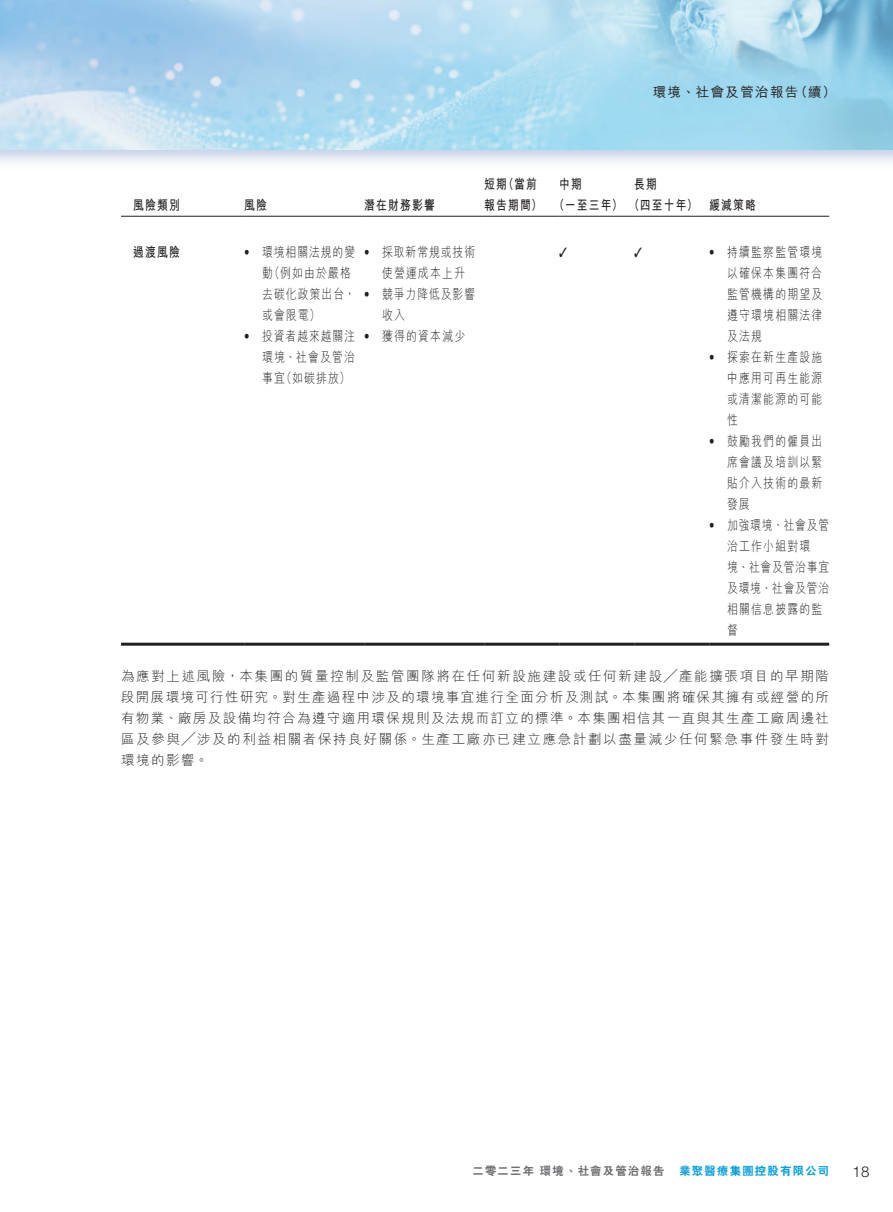
<style>
.page{position:relative;width:893px;height:1212px;background:#fff}
.page>*{position:absolute;margin:0;border:0;box-sizing:border-box;transform-origin:0 0}
.t1{font:300 15px "Helvetica Neue LT Std";color:#231f20}
._01_Body_Text{font:300 13.5px/21px "M Hei HK";letter-spacing:.115em;color:#231f20;text-align:justify}
._01_Body_Text-2{font:300 13.5px/21px "M Hei HK";letter-spacing:.115em;color:#231f20;scale:.8 1}
._01_Body_Text-3{font:700 13.5px/21px "M Hei HK";letter-spacing:.115em;color:#231f20;scale:.8 1}
._01_Body_Text-4{font:300 13.5px "M Hei HK";letter-spacing:.085em;color:#231f20;scale:.8 1}
.t2{font:500 13.5px "M Hei HK";letter-spacing:.1em;color:#231f20}
._01_Body_Text-5{font:300 13.5px "Helvetica Neue LT Std";color:#231f20;scale:.8 1}
._01_Body_Text-6{font:300 13.5px "M Hei HK";letter-spacing:.07em;color:#231f20;scale:.8 1}
._15_Table_Stub{font:700 13.5px "M Hei HK";letter-spacing:.115em;color:#231f20;scale:.8 1}
.t3{font:800 11.25px "C Hei 2 HK";letter-spacing:.12em;color:#6c6d70}
.t4{font:800 11.25px "C Hei 2 HK";letter-spacing:.12em;color:#069edb}
</style>
<div class="page">
<div style="left:0;top:0;width:893px;height:170px;background:#708fc9;opacity:.5"></div>
<img style="left:0;top:0;width:893px;height:150px">
<hr style="left:121px;top:216px;width:123px;height:1px;background:#231f20">
<hr style="left:244px;top:216px;width:120px;height:1px;background:#231f20">
<hr style="left:364px;top:216px;width:120px;height:1px;background:#231f20">
<hr style="left:484px;top:216px;width:75px;height:1px;background:#231f20">
<hr style="left:559px;top:216px;width:75px;height:1px;background:#231f20">
<hr style="left:634px;top:216px;width:75px;height:1px;background:#231f20">
<hr style="left:709px;top:216px;width:120px;height:1px;background:#231f20">
<hr style="left:121px;top:643px;width:123px;height:3px;background:#231f20">
<hr style="left:244px;top:643px;width:120px;height:3px;background:#231f20">
<hr style="left:364px;top:643px;width:120px;height:3px;background:#231f20">
<hr style="left:484px;top:643px;width:75px;height:3px;background:#231f20">
<hr style="left:559px;top:643px;width:75px;height:3px;background:#231f20">
<hr style="left:634px;top:643px;width:75px;height:3px;background:#231f20">
<hr style="left:709px;top:643px;width:120px;height:3px;background:#231f20">
<p class="_15_Table_Stub" style="left:133px;top:196px;width:60px">風險類別</p>
<p class="_15_Table_Stub" style="left:133px;top:242px;width:60px">過渡風險</p>
<p class="t2" style="left:653px;top:82px;width:147px">環境、社會及管治報告</p>
<p class="t2" style="left:794px;top:82px;width:43px">（續(</p>
<p class="_01_Body_Text-3" style="left:244px;top:194px;width:30px">風險</p>
<p class="_01_Body_Text-3" style="left:364px;top:194px;width:90px">潛在財務影響</p>
<p class="_01_Body_Text-3" style="left:503px;top:173px;width:44px">（當前</p>
<p class="_01_Body_Text-3" style="left:484px;top:173px;width:74px">短期<br>報告期間(</p>
<p class="_01_Body_Text-3" style="left:554px;top:173px;width:87px;text-indent:5px">中期<br>（一至三年(</p>
<p class="_01_Body_Text-3" style="left:634px;top:173px;width:30px">長期</p>
<p class="_01_Body_Text-3" style="left:629px;top:194px;width:87px">（四至十年）</p>
<p class="_01_Body_Text-3" style="left:709px;top:194px;width:60px">緩減策略</p>
<p class="_01_Body_Text-5" style="left:244px;top:244px;width:8px">•</p>
<p class="_01_Body_Text-4" style="left:262px;top:242px;width:118px">環境相關法規的變</p>
<p class="_01_Body_Text-5" style="left:364px;top:244px;width:8px">•</p>
<p class="_01_Body_Text-4" style="left:382px;top:242px;width:118px">採取新常規或技術</p>
<p class="_01_Body_Text-5" style="left:709px;top:244px;width:8px">•</p>
<p class="_01_Body_Text-2" style="left:727px;top:241px;width:120px">持續監察監管環境</p>
<p class="_01_Body_Text-5" style="left:244px;top:328px;width:8px">•</p>
<p class="_01_Body_Text-2" style="left:262px;top:262px;width:118px">（動 例如由於嚴格去碳化政策出台，或會限電(</p>
<p class="_01_Body_Text-4" style="left:262px;top:326px;width:118px">投資者越來越關注</p>
<p class="_01_Body_Text-2" style="left:281px;top:346px;width:94px;text-indent:-19px">環境、社會及管治（如碳排放(</p>
<p class="_01_Body_Text-2" style="left:262px;top:367px;width:30px">事宜</p>
<p class="_01_Body_Text-5" style="left:364px;top:286px;width:8px">•</p>
<p class="_01_Body_Text-5" style="left:364px;top:328px;width:8px">•</p>
<p class="_01_Body_Text-2" style="left:382px;top:262px;width:105px">使營運成本上升</p>
<p class="_01_Body_Text-4" style="left:382px;top:284px;width:118px">競爭力降低及影響</p>
<p class="_01_Body_Text-2" style="left:382px;top:304px;width:30px">收入</p>
<p class="_01_Body_Text-2" style="left:382px;top:325px;width:105px">獲得的資本減少</p>
<p class="_01_Body_Text-5" style="left:709px;top:349px;width:8px">•</p>
<p class="_01_Body_Text-5" style="left:709px;top:433px;width:8px">•</p>
<p class="_01_Body_Text-2" style="left:727px;top:262px;width:120px;text-align:justify">以確保本集團符合監管機構的期望及遵守環境相關法律及法規</p>
<p class="_01_Body_Text-2" style="left:727px;top:346px;width:120px">探索在新生產設施</p>
<p class="_01_Body_Text-2" style="left:727px;top:367px;width:120px;text-align:justify">中應用可再生能源或清潔能源的可能性</p>
<p class="_01_Body_Text-2" style="left:727px;top:430px;width:120px">鼓勵我們的僱員出</p>
<p class="_01_Body_Text-5" style="left:709px;top:517px;width:8px">•</p>
<p class="_01_Body_Text-2" style="left:727px;top:451px;width:120px;text-align:justify">席會議及培訓以緊貼介入技術的最新發展</p>
<p class="_01_Body_Text-6" style="left:727px;top:515px;width:129px">加強環境、社會及管</p>
<p class="_01_Body_Text-2" style="left:727px;top:535px;width:129px">治工作小組對環<br>境、社會及管治事宜及環境、社會及管治相關信息披露的監督</p>
<p class="_01_Body_Text" style="left:121px;top:665px;width:709px">為應對上述風險，本集團的質量控制及監管團隊將在任何新設施建設或任何新建設╱產能擴張項目的早期階段開展環境可行性研究。對生產過程中涉及的環境事宜進行全面分析及測試。本集團將確保其擁有或經營的所有物業、廠房及設備均符合為遵守適用環保規則及法規而訂立的標準。本集團相信其一直與其生產工廠周邊社區及參與╱涉及的利益相關者保持良好關係。生產工廠亦已建立應急計劃以盡量減少任何緊急事件發生時對環境的影響。</p>
<p class="t3" style="left:540px;top:1163px;width:126px">環境、社會及管治報告</p>
<p class="t3" style="left:472px;top:1163px;width:63px">二零二三年</p>
<p class="t4" style="left:679px;top:1163px;width:151px">業聚醫療集團控股有限公司</p>
<p class="t1" style="left:853px;top:1162px;width:18px">18</p>
</div>
